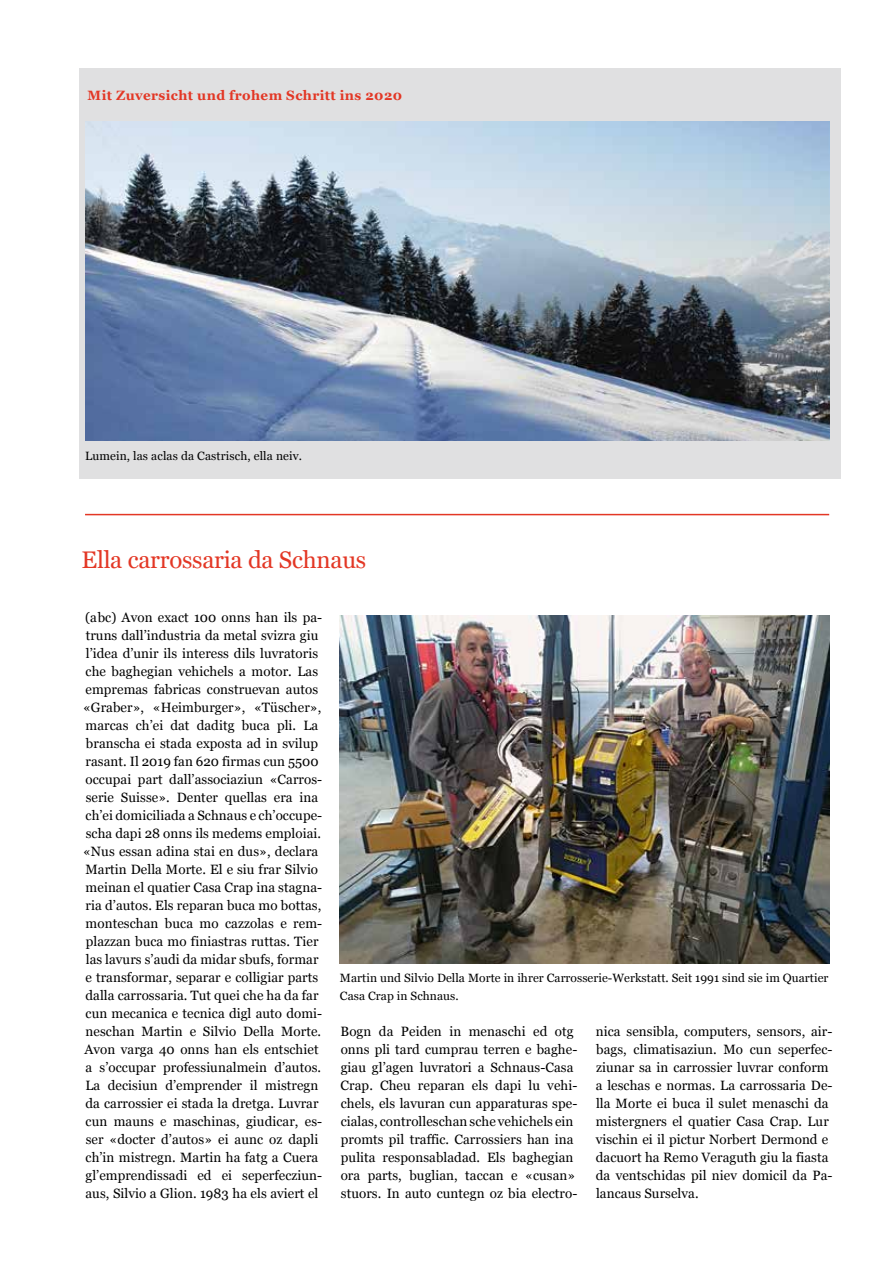
<style>
.page{position:relative;width:893px;height:1263px;background:#fff}
.page>*{position:absolute;margin:0;border:0;box-sizing:border-box;transform-origin:0 0}
.t1{font:24px "Vani";letter-spacing:-.01em;color:#e33725}
.t2{font:13.5px/18px "Vani";letter-spacing:.005em;color:#000}
.t3{font:700 13.5px "Vani";letter-spacing:.03em;color:#e33725}
.t4{font:12px/18px "Vani";letter-spacing:.005em;color:#000}
</style>
<div class="page">
<img style="left:340px;top:615px;width:489px;height:349px">
<div style="left:79px;top:68px;width:761px;height:410px;background:#e0e0e1"></div>
<img style="left:85px;top:122px;width:744px;height:319px">
<hr style="left:85px;top:514px;width:744px;height:1px;background:#e33725">
<p class="t3" style="left:88px;top:87px;width:316px">Mit Zuversicht und frohem Schritt ins 2020</p>
<p class="t4" style="left:85px;top:447px;width:219px">Lumein, las aclas da Castrisch, ella neiv.</p>
<h1 class="t1" style="left:82px;top:546px;width:286px">Ella carrossaria da Schnaus</h1>
<p class="t2" style="left:83px;top:608px;width:241px">(abc) Avon exact 100 onns han ils pa&shy;truns dall’industria da metal svizra giu l’idea d’unir ils interess dils luvratoris che baghegian vehichels a motor. Las empremas fabricas construevan autos «Graber», «Heimburger», «Tüscher», marcas ch’ei dat daditg buca pli. La branscha ei stada exposta ad in svilup rasant. Il 2019 fan 620 firmas cun 5500 occupai part dall’associaziun «Carros&shy;serie Suisse». Denter quellas era ina ch’ei domiciliada a Schnaus e ch’occupe&shy;scha dapi 28 onns ils medems emploiai. «Nus essan adina stai en dus», declara Martin Della Morte. El e siu frar Silvio meinan el quatier Casa Crap ina stagna&shy;ria d’autos. Els reparan buca mo bottas, monteschan buca mo cazzolas e rem&shy;plazzan buca mo finiastras ruttas. Tier las lavurs s’audi da midar sbufs, formar e transformar, separar e colligiar parts dalla carrossaria. Tut quei che ha da far cun mecanica e tecnica digl auto domi&shy;neschan Martin e Silvio Della Morte.<br>Avon varga 40 onns han els entschiet a s’occupar professiunalmein d’autos.<br>La decisiun d’emprender il mistregn da carrossier ei stada la dretga. Luvrar cun mauns e maschinas, giudicar, es&shy;ser «docter d’autos» ei aunc oz dapli ch’in mistregn. Martin ha fatg a Cuera gl’emprendissadi ed ei seperfecziun&shy;aus, Silvio a Glion. 1983 ha els aviert el</p>
<p class="t4" style="left:340px;top:969px;width:490px">Martin und Silvio Della Morte in ihrer Carrosserie-Werkstatt. Seit 1991 sind sie im Quartier<br>Casa Crap in Schnaus.</p>
<p class="t2" style="left:341px;top:1022px;width:238px">Bogn da Peiden in menaschi ed otg onns pli tard cumprau terren e baghe&shy;giau gl’agen luvratori a Schnaus-Casa Crap. Cheu reparan els dapi lu vehi&shy;chels, els lavuran cun apparaturas spe&shy;cialas, controlleschan sche vehichels ein promts pil traffic. Carrossiers han ina pulita responsabladad. Els baghegian ora parts, buglian, taccan e «cusan» stuors. In auto cuntegn oz bia electro-</p>
<p class="t2" style="left:596px;top:1022px;width:238px">nica sensibla, computers, sensors, air&shy;bags, climatisaziun. Mo cun seperfec&shy;ziunar sa in carrossier luvrar conform a leschas e normas. La carrossaria De&shy;lla Morte ei buca il sulet menaschi da mistergners el quatier Casa Crap. Lur vischin ei il pictur Norbert Dermond e dacuort ha Remo Veraguth giu la fiasta da ventschidas pil niev domicil da Pa&shy;lancaus Surselva.</p>
</div>
